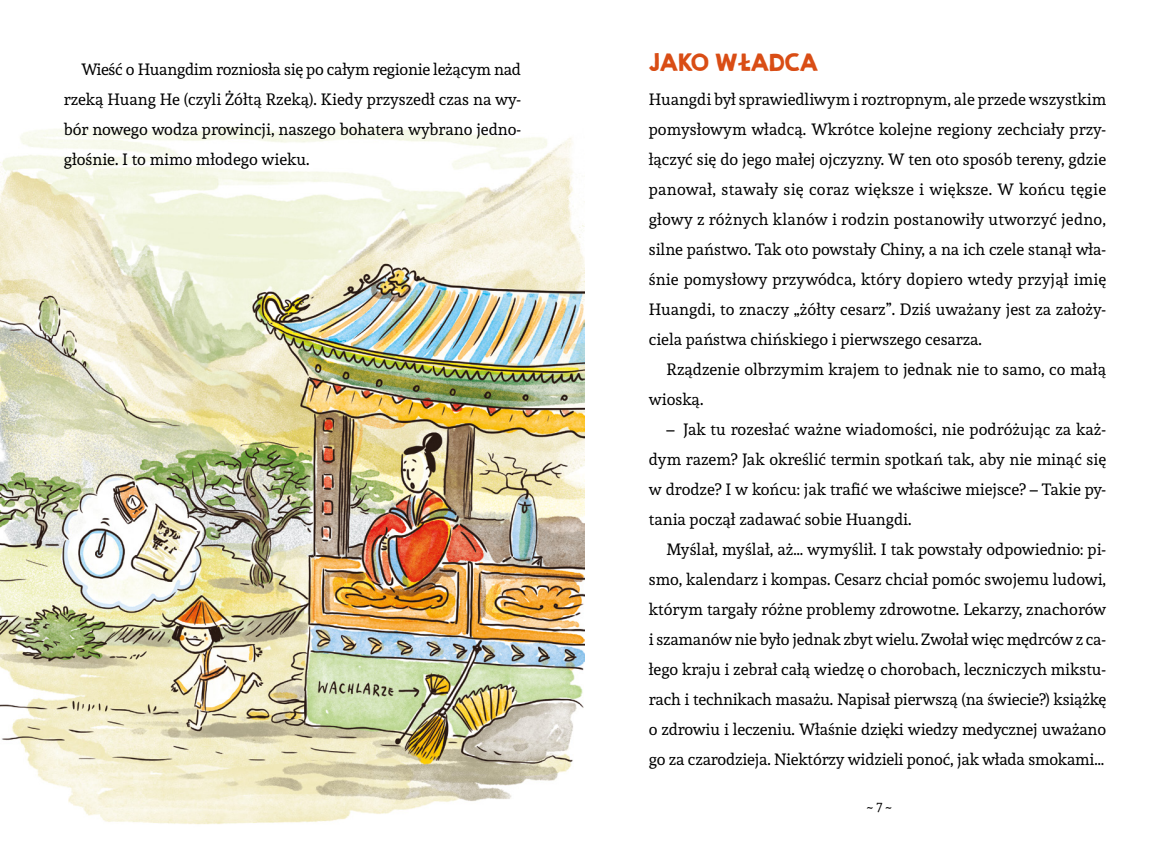
<style>
.page{position:relative;width:1170px;height:851px;background:#fff}
.page>*{position:absolute;margin:0;border:0;box-sizing:border-box;transform-origin:0 0}
.t1{font:21.25px "KG Second Chances Solid 2";color:#d94d15}
.t2{font:16.25px/30px "Andada";color:#000;text-align:justify}
.t3{font:12.5px "Andada";color:#000}
</style>
<div class="page">
<img style="left:0;top:127px;width:585px;height:698px">
<p class="t2" style="left:64px;top:54px;width:459px;text-indent:18px">Wieść o Huangdim rozniosła się po całym regionie leżącym nad rzeką Huang He (czyli Żółtą Rzeką). Kiedy przyszedł czas na wy&shy;bór nowego wodza prowincji, naszego bohatera wybrano jedno&shy;głośnie. I to mimo młodego wieku.</p>
<h1 class="t1" style="left:648px;top:49px;width:171px">JAKO WŁADCA</h1>
<p class="t2" style="left:648px;top:84px;width:459px">Huangdi był sprawiedliwym i roztropnym, ale przede wszystkim pomysłowym władcą. Wkrótce kolejne regiony zechciały przy&shy;łączyć się do jego małej ojczyzny. W ten oto sposób tereny, gdzie panował, stawały się coraz większe i większe. W końcu tęgie głowy z różnych klanów i rodzin postanowiły utworzyć jedno, silne państwo. Tak oto powstały Chiny, a na ich czele stanął wła&shy;śnie pomysłowy przywódca, który dopiero wtedy przyjął imię Huangdi, to znaczy „żółty cesarz”. Dziś uważany jest za założy&shy;ciela państwa chińskiego i pierwszego cesarza.</p>
<p class="t2" style="left:648px;top:354px;width:459px;text-indent:18px">Rządzenie olbrzymim krajem to jednak nie to samo, co małą wioską.</p>
<p class="t2" style="left:648px;top:414px;width:459px;text-indent:18px">– Jak tu rozesłać ważne wiadomości, nie podróżując za każ&shy;dym razem? Jak określić termin spotkań tak, aby nie minąć się w drodze? I w końcu: jak trafić we właściwe miejsce? – Takie py&shy;tania począł zadawać sobie Huangdi.</p>
<p class="t2" style="left:648px;top:534px;width:459px;text-indent:18px">Myślał, myślał, aż… wymyślił. I tak powstały odpowiednio: pi&shy;smo, kalendarz i kompas. Cesarz chciał pomóc swojemu ludowi, którym targały różne problemy zdrowotne. Lekarzy, znachorów i szamanów nie było jednak zbyt wielu. Zwołał więc mędrców z ca&shy;łego kraju i zebrał całą wiedzę o chorobach, leczniczych mikstu&shy;rach i technikach masażu. Napisał pierwszą (na świecie?) książkę o zdrowiu i leczeniu. Właśnie dzięki wiedzy medycznej uważano go za czarodzieja. Niektórzy widzieli ponoć, jak włada smokami…</p>
<p class="t3" style="left:866px;top:798px;width:27px">~ 7 ~</p>
</div>
